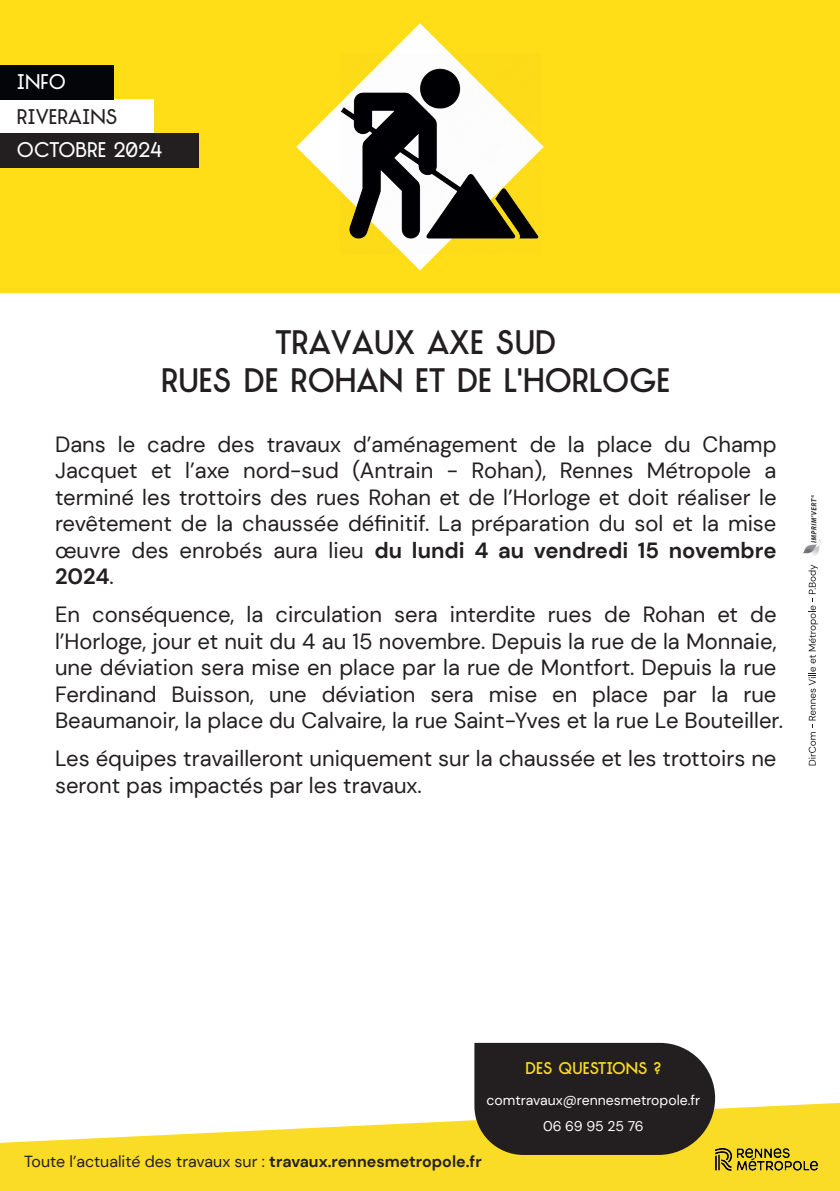
<style>
.page{position:relative;width:840px;height:1191px;background:#fff}
.page>*{position:absolute;margin:0;border:0;box-sizing:border-box;transform-origin:0 0}
.t1{font:700 32px/38px "TJ Evolette A";color:#231f20;text-align:center}
.t2{font:22px/26.4px "DM Sans";color:#231f20}
.t3{font:20px "TJ Evolette A";color:#fff}
.t4{font:20px "TJ Evolette A";color:#231f20}
.t5{font:16px "DM Sans";color:#231f20}
.t6{font:700 16px "TJ Evolette A";color:#fadc26}
.t7{font:14px/26.8px "DM Sans";color:#fff;text-align:center}
.s1{font-weight:700}
</style>
<div class="page">
<svg style="left:0;top:1102px;width:839px;height:89px;fill:#fadc26"></svg>
<img style="left:802px;top:496px;width:18px;height:60px">
<svg style="left:808px;top:564px;width:9px;height:201px"></svg>
<svg style="left:474px;top:1042px;width:240px;height:113px;background:#332e27"></svg>
<img style="left:714px;top:1149px;width:102px;height:21px">
<div style="left:0;top:0;width:839px;height:292px;background:#ffdd17"></div>
<svg style="left:296px;top:23px;width:247px;height:247px"></svg>
<div style="left:0;top:100px;width:153px;height:34px;background:#fff"></div>
<div style="left:0;top:66px;width:113px;height:34px;background:#040508"></div>
<div style="left:0;top:134px;width:198px;height:34px;background:#231f20"></div>
<img style="left:339px;top:53px;width:202px;height:202px">
<p class="t3" style="left:17px;top:70px;width:50px">INFO</p>
<p class="t4" style="left:17px;top:105px;width:102px">RIVERAINS</p>
<p class="t3" style="left:17px;top:138px;width:147px">OCTOBRE 2024</p>
<h1 class="t1" style="left:161px;top:324px;width:510px">TRAVAUX AXE SUD<br>RUES DE ROHAN ET DE L'HORLOGE</h1>
<p class="t2" style="left:55px;top:431px;width:722px;text-align:justify">Dans le cadre des travaux d’aménagement de la place du Champ Jacquet et l’axe nord-sud (Antrain - Rohan), Rennes Métropole a terminé les trottoirs des rues Rohan et de l’Horloge et doit réaliser le revêtement de la chaussée définitif. La préparation du sol et la mise œuvre des enrobés aura lieu <span class="s1">du lundi 4 au vendredi 15 novembre 2024</span>.</p>
<p class="t2" style="left:55px;top:601px;width:729px">En conséquence, la circulation sera interdite rues de Rohan et de l’Horloge, jour et nuit du 4 au 15 novembre. Depuis la rue de la Monnaie, une déviation sera mise en place par la rue de Montfort. Depuis la rue Ferdinand Buisson, une déviation sera mise en place par la rue Beaumanoir, la place du Calvaire, la rue Saint-Yves et la rue Le Bouteiller.</p>
<p class="t2" style="left:55px;top:745px;width:722px">Les équipes travailleront uniquement sur la chaussée et les trottoirs ne seront pas impactés par les travaux.</p>
<p class="t6" style="left:525px;top:1058px;width:137px">DES QUESTIONS ?</p>
<p class="t7" style="left:486px;top:1086px;width:215px">comtravaux@rennesmetropole.fr<br>06 69 95 25 76</p>
<p class="t5" style="left:24px;top:1151px;width:459px">Toute l’actualité des travaux sur : <span class="s1">travaux.rennesmetropole.fr</span></p>
</div>
